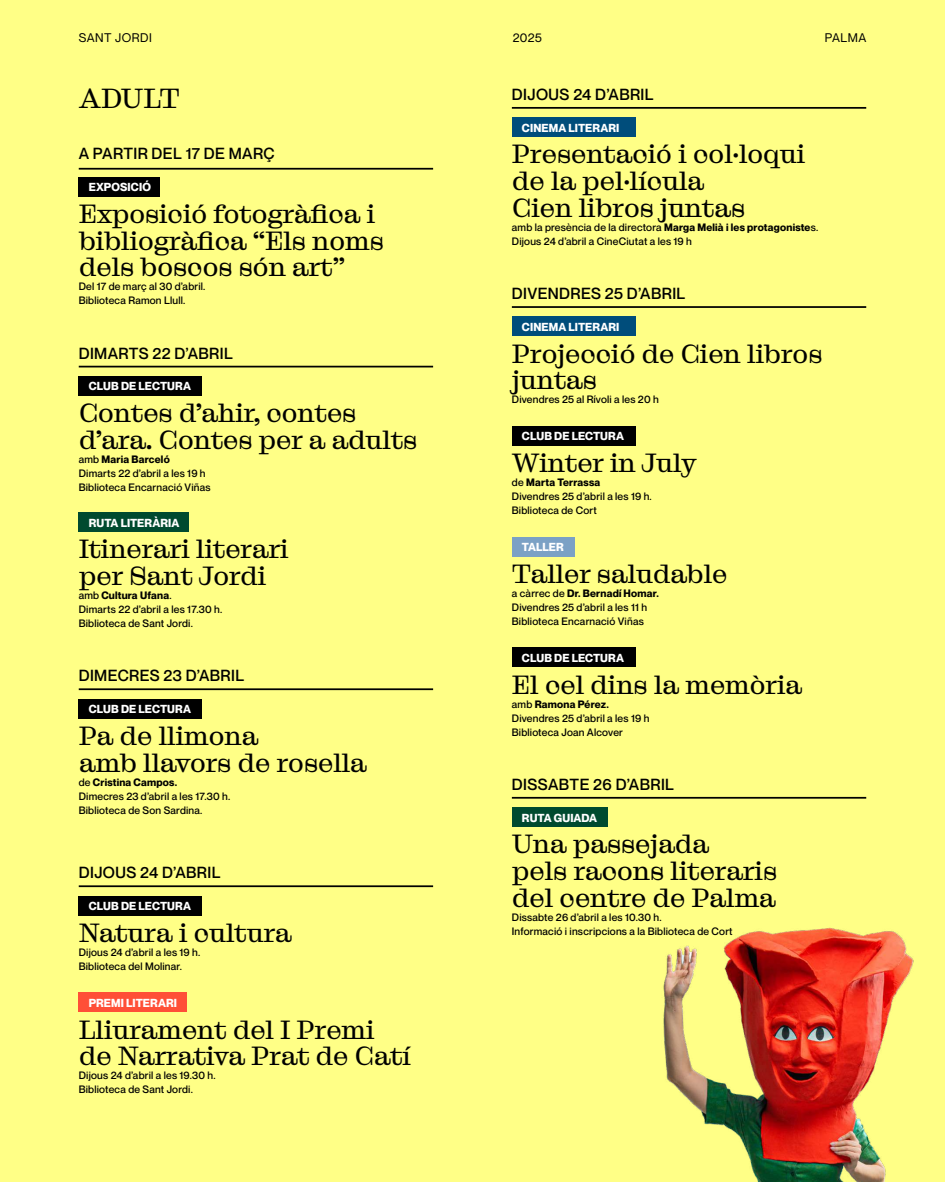
<style>
.page{position:relative;width:945px;height:1182px;background:#fff}
.page>*{position:absolute;margin:0;border:0;box-sizing:border-box;transform-origin:0 0}
.t1{font:27.56px "Droulers Clarendon WEB";letter-spacing:-.035em;color:#000}
.t2{font:26.25px/26.7px "Droulers Clarendon";letter-spacing:-.025em;color:#000}
.t3{font:500 15.75px "Neue Montreal";letter-spacing:.025em;color:#000}
.t4{font:12.25px "Neue Montreal";letter-spacing:.04em;color:#000}
.t5{font:700 11.38px "Neue Montreal";letter-spacing:.01em;color:#fff}
.t6{font:500 10.5px/14px "Neue Montreal";letter-spacing:.02em;color:#000}
.s1{font-weight:700}
</style>
<div class="page">
<div style="left:0;top:0;width:945px;height:1181px;background:#ffff86"></div>
<hr style="left:79px;top:168px;width:354px;height:1px;background:#000">
<div style="left:79px;top:177px;width:81px;height:19px;background:#000"></div>
<hr style="left:79px;top:365px;width:354px;height:2px;background:#000">
<div style="left:79px;top:376px;width:123px;height:19px;background:#000"></div>
<div style="left:79px;top:512px;width:110px;height:19px;background:#004a2f"></div>
<hr style="left:79px;top:688px;width:354px;height:2px;background:#000">
<div style="left:79px;top:699px;width:123px;height:19px;background:#000"></div>
<hr style="left:79px;top:885px;width:354px;height:2px;background:#000">
<div style="left:79px;top:895px;width:123px;height:20px;background:#000"></div>
<div style="left:79px;top:992px;width:108px;height:19px;background:#ff4f37"></div>
<hr style="left:512px;top:107px;width:354px;height:2px;background:#000">
<div style="left:512px;top:118px;width:123px;height:19px;background:#004d7b"></div>
<hr style="left:512px;top:306px;width:354px;height:2px;background:#000">
<div style="left:512px;top:317px;width:123px;height:19px;background:#004d7b"></div>
<div style="left:512px;top:426px;width:123px;height:19px;background:#000"></div>
<div style="left:512px;top:537px;width:63px;height:19px;background:#7ba1c5"></div>
<div style="left:512px;top:647px;width:123px;height:19px;background:#000"></div>
<hr style="left:512px;top:796px;width:354px;height:2px;background:#000">
<div style="left:512px;top:807px;width:95px;height:19px;background:#004a2f"></div>
<img style="left:663px;top:927px;width:251px;height:254px">
<p class="t4" style="left:79px;top:31px;width:75px">SANT JORDI</p>
<p class="t4" style="left:513px;top:31px;width:31px">2025</p>
<p class="t4" style="left:825px;top:31px;width:43px">PALMA</p>
<h1 class="t1" style="left:79px;top:83px;width:103px">ADULT</h1>
<h3 class="t3" style="left:79px;top:144px;width:197px">A PARTIR DEL 17 DE MARÇ</h3>
<p class="t5" style="left:89px;top:180px;width:64px">EXPOSICIÓ</p>
<h2 class="t2" style="left:79px;top:200px;width:307px">Exposició fotogràfica i bibliogràfica “Els noms dels boscos són art”</h2>
<p class="t6" style="left:79px;top:280px;width:128px">Del 17 de març al 30 d’abril.<br>Biblioteca Ramon Llull.</p>
<h3 class="t3" style="left:79px;top:343px;width:156px">DIMARTS 22 D’ABRIL</h3>
<p class="t5" style="left:89px;top:379px;width:104px">CLUB DE LECTURA</p>
<h2 class="t2" style="left:79px;top:400px;width:340px">Contes d’ahir, contes d’ara. Contes per a adults</h2>
<p class="t6" style="left:79px;top:452px;width:133px">amb <span class="s1">Maria Barceló<br></span>Dimarts 22 d’abril a les 19 h<br>Biblioteca Encarnació Viñas</p>
<p class="t5" style="left:89px;top:515px;width:92px">RUTA LITERÀRIA</p>
<h2 class="t2" style="left:79px;top:536px;width:212px">Itinerari literari per Sant Jordi</h2>
<p class="t6" style="left:79px;top:588px;width:145px">amb <span class="s1">Cultura Ufana</span>.<br>Dimarts 22 d’abril a les 17.30 h.<br>Biblioteca de Sant Jordi.</p>
<h3 class="t3" style="left:79px;top:666px;width:167px">DIMECRES 23 D’ABRIL</h3>
<p class="t5" style="left:89px;top:702px;width:104px">CLUB DE LECTURA</p>
<h2 class="t2" style="left:79px;top:722px;width:290px">Pa de llimona<br>amb llavors de rosella</h2>
<p class="t6" style="left:79px;top:774px;width:153px">de <span class="s1">Cristina Campos.<br></span>Dimecres 23 d’abril a les 17.30 h.<br>Biblioteca de Son Sardina.</p>
<h3 class="t3" style="left:79px;top:863px;width:143px">DIJOUS 24 D’ABRIL</h3>
<p class="t5" style="left:89px;top:898px;width:104px">CLUB DE LECTURA</p>
<h2 class="t2" style="left:79px;top:919px;width:215px">Natura i cultura</h2>
<p class="t6" style="left:79px;top:945px;width:123px">Dijous 24 d’abril a les 19 h.<br>Biblioteca del Molinar.</p>
<p class="t5" style="left:89px;top:995px;width:90px">PREMI LITERARI</p>
<h2 class="t2" style="left:79px;top:1016px;width:334px">Lliurament del I Premi de Narrativa Prat de Catí</h2>
<p class="t6" style="left:79px;top:1068px;width:138px">Dijous 24 d’abril a les 19.30 h.<br>Biblioteca de Sant Jordi.</p>
<h3 class="t3" style="left:512px;top:85px;width:143px">DIJOUS 24 D’ABRIL</h3>
<p class="t5" style="left:522px;top:121px;width:99px">CINEMA LITERARI</p>
<h2 class="t2" style="left:512px;top:141px;width:295px">Presentació i col·loqui de la pel·lícula<br>Cien libros juntas</h2>
<p class="t6" style="left:512px;top:220px;width:308px">amb la presència de la directora <span class="s1">Marga Melià i les protagoniste</span>s.<br>Dijous 24 d’abril a CineCiutat a les 19 h</p>
<h3 class="t3" style="left:512px;top:284px;width:175px">DIVENDRES 25 D’ABRIL</h3>
<p class="t5" style="left:522px;top:320px;width:99px">CINEMA LITERARI</p>
<h2 class="t2" style="left:512px;top:340px;width:312px">Projecció de Cien libros juntas</h2>
<p class="t6" style="left:512px;top:392px;width:148px">Divendres 25 al Rívoli a les 20 h</p>
<p class="t5" style="left:522px;top:429px;width:104px">CLUB DE LECTURA</p>
<h2 class="t2" style="left:512px;top:449px;width:187px">Winter in July</h2>
<p class="t6" style="left:512px;top:475px;width:141px">de <span class="s1">Marta Terrassa<br></span>Divendres 25 d’abril a les 19 h.<br>Biblioteca de Cort</p>
<p class="t5" style="left:522px;top:540px;width:43px">TALLER</p>
<h2 class="t2" style="left:512px;top:560px;width:217px">Taller saludable</h2>
<p class="t6" style="left:512px;top:586px;width:149px">a càrrec de <span class="s1">Dr. Bernadí Homar.<br></span>Divendres 25 d’abril a les 11 h<br>Biblioteca Encarnació Viñas</p>
<p class="t5" style="left:522px;top:650px;width:104px">CLUB DE LECTURA</p>
<h2 class="t2" style="left:512px;top:671px;width:292px">El cel dins la memòria</h2>
<p class="t6" style="left:512px;top:696px;width:139px">amb <span class="s1">Ramona Pérez.<br></span>Divendres 25 d’abril a les 19 h<br>Biblioteca Joan Alcover</p>
<h3 class="t3" style="left:512px;top:774px;width:164px">DISSABTE 26 D’ABRIL</h3>
<p class="t5" style="left:522px;top:810px;width:77px">RUTA GUIADA</p>
<h2 class="t2" style="left:512px;top:830px;width:267px">Una passejada<br>pels racons literaris del centre de Palma</h2>
<p class="t6" style="left:512px;top:910px;width:222px">Dissabte 26 d’abril a les 10.30 h.<br>Informació i inscripcions a la Biblioteca de Cort</p>
</div>
